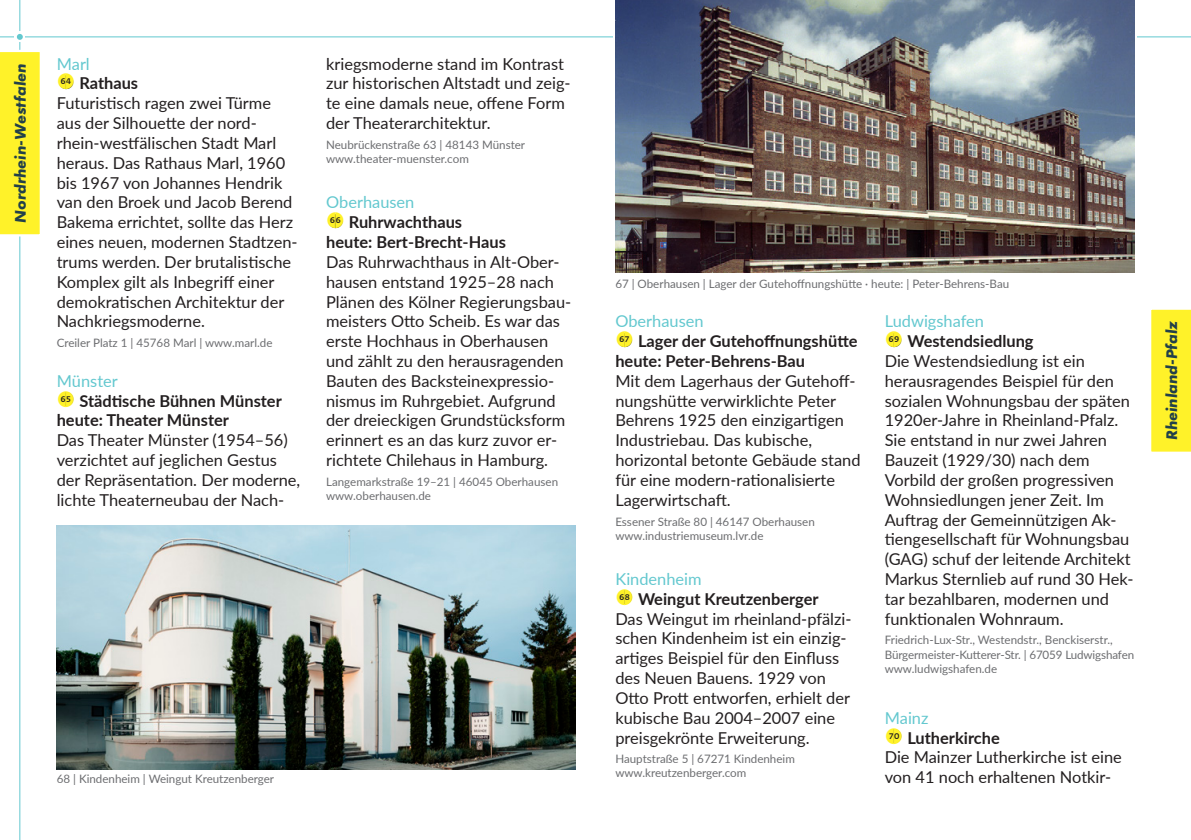
<style>
.page{position:relative;width:1191px;height:840px;background:#fff}
.page>*{position:absolute;margin:0;border:0;box-sizing:border-box;transform-origin:0 0}
.Stadt{font:25px "Fedra Sans Std";color:#231f20}
.Fließtext{font:16.4px/19.8px "Lato";color:#231f20}
.t1{font:700 16.4px/19.8px "Lato";color:#231f20}
.Stadt-2{font:16.4px "Lato";color:#63c8cf}
.Bundesland{font:italic 700 16px "Futura PT";color:#22404a}
.Anschirft___Bildunte{font:11.6px/14px "Lato";color:#6c6d70}
.s1{font-family:"Fedra Sans Std";font-weight:400;font-size:22px;color:#fff229}
</style>
<div class="page">
<hr style="left:19px;top:0;width:1px;height:839px;background:#63c8cf">
<hr style="left:0;top:36px;width:1191px;height:1px;background:#63c8cf">
<div style="left:14px;top:31px;width:11px;height:11px;background:#fff"></div>
<svg style="left:17px;top:34px;width:6px;height:6px"></svg>
<div style="left:0;top:49px;width:40px;height:188px;background:#fff229"></div>
<div style="left:1151px;top:309px;width:40px;height:143px;background:#fff229"></div>
<img style="left:57px;top:525px;width:518px;height:243px">
<img style="left:615px;top:0;width:519px;height:272px">
<p class="Bundesland" style="left:11px;top:223px;width:161px;rotate:-90deg">Nordrhein-Westfalen</p>
<p class="Stadt-2" style="left:57px;top:52px;width:34px">Marl</p>
<p class="t1" style="left:57px;top:73px;width:83px"><span class="s1">(64)</span> Rathaus</p>
<p class="Fließtext" style="left:57px;top:93px;width:242px">Futuristisch ragen zwei Türme aus der Silhouette der nord&shy;rhein-westfälischen Stadt Marl heraus. Das Rathaus Marl, 1960 bis 1967 von Johannes Hendrik van den Broek und Jacob Berend<br>Bakema errichtet, sollte das Herz eines neuen, modernen Stadtzen&shy;trums werden. Der brutalistische<br>Komplex gilt als Inbegriff einer demokratischen Architektur der<br>Nachkriegsmoderne.</p>
<p class="Anschirft___Bildunte" style="left:57px;top:335px;width:217px">Creiler Platz 1 | 45768 Marl | www.marl.de</p>
<p class="Stadt" style="left:57px;top:65px;width:21px">●</p>
<p class="Stadt-2" style="left:57px;top:369px;width:62px">Münster</p>
<p class="t1" style="left:57px;top:390px;width:227px"><span class="s1">(65)</span> Städtische Bühnen Münster heute: Theater Münster</p>
<p class="Fließtext" style="left:57px;top:429px;width:245px">Das Theater Münster (1954–56) verzichtet auf jeglichen Gestus der Repräsentation. Der moderne, lichte Theaterneubau der Nach-</p>
<p class="Stadt" style="left:57px;top:382px;width:21px">●</p>
<p class="Fließtext" style="left:326px;top:53px;width:246px">kriegsmoderne stand im Kontrast zur historischen Altstadt und zeig&shy;te eine damals neue, offene Form der Theaterarchitektur.</p>
<p class="Anschirft___Bildunte" style="left:326px;top:137px;width:201px">Neubrückenstraße 63 | 48143 Münster www.theater-muenster.com</p>
<p class="Stadt-2" style="left:326px;top:190px;width:90px">Oberhausen</p>
<p class="t1" style="left:326px;top:211px;width:181px"><span class="s1">(66)</span> Ruhrwachthaus heute: Bert-Brecht-Haus</p>
<p class="Fließtext" style="left:326px;top:251px;width:247px">Das Ruhrwachthaus in Alt-Ober&shy;hausen entstand 1925–28 nach<br>Plänen des Kölner Regierungsbau&shy;meisters Otto Scheib. Es war das erste Hochhaus in Oberhausen und zählt zu den herausragenden<br>Bauten des Backsteinexpressio&shy;nismus im Ruhrgebiet. Aufgrund der dreieckigen Grundstücksform erinnert es an das kurz zuvor er&shy;richtete Chilehaus in Hamburg.</p>
<p class="Anschirft___Bildunte" style="left:326px;top:474px;width:233px">Langemarkstraße 19–21 | 46045 Oberhausen www.oberhausen.de</p>
<p class="Stadt" style="left:326px;top:204px;width:21px">●</p>
<p class="Anschirft___Bildunte" style="left:57px;top:771px;width:219px">68 | Kindenheim | Weingut Kreutzenberger</p>
<p class="Anschirft___Bildunte" style="left:615px;top:276px;width:395px">67 | Oberhausen | Lager der Gutehoffnungshütte · heute: | Peter-Behrens-Bau</p>
<p class="Stadt-2" style="left:615px;top:309px;width:90px">Oberhausen</p>
<p class="t1" style="left:615px;top:330px;width:244px"><span class="s1">(67)</span> Lager der Gutehoffnungshütte heute: Peter-Behrens-Bau</p>
<p class="Fließtext" style="left:615px;top:370px;width:247px">Mit dem Lagerhaus der Gutehoff&shy;nungshütte verwirklichte Peter<br>Behrens 1925 den einzigartigen<br>Industriebau. Das kubische, horizontal betonte Gebäude stand für eine modern-rationalisierte<br>Lagerwirtschaft.</p>
<p class="Anschirft___Bildunte" style="left:615px;top:513px;width:201px">Essener Straße 80 | 46147 Oberhausen www.industriemuseum.lvr.de</p>
<p class="Stadt" style="left:615px;top:322px;width:21px">●</p>
<p class="Stadt-2" style="left:615px;top:567px;width:88px">Kindenheim</p>
<p class="t1" style="left:615px;top:588px;width:205px"><span class="s1">(68)</span> Weingut Kreutzenberger</p>
<p class="Fließtext" style="left:615px;top:607px;width:238px">Das Weingut im rheinland-pfälzi&shy;schen Kindenheim ist ein einzig&shy;artiges Beispiel für den Einfluss des Neuen Bauens. 1929 von<br>Otto Prott entworfen, erhielt der kubische Bau 2004–2007 eine preisgekrönte Erweiterung.</p>
<p class="Anschirft___Bildunte" style="left:615px;top:751px;width:181px">Hauptstraße 5 | 67271 Kindenheim www.kreutzenberger.com</p>
<p class="Stadt" style="left:615px;top:580px;width:21px">●</p>
<p class="Stadt-2" style="left:885px;top:309px;width:101px">Ludwigshafen</p>
<p class="t1" style="left:884px;top:330px;width:150px"><span class="s1">(69)</span> Westendsiedlung</p>
<p class="Fließtext" style="left:884px;top:350px;width:250px">Die Westendsiedlung ist ein herausragendes Beispiel für den sozialen Wohnungsbau der späten<br>1920er-Jahre in Rheinland-Pfalz.<br>Sie entstand in nur zwei Jahren<br>Bauzeit (1929/30) nach dem<br>Vorbild der großen progressiven<br>Wohnsiedlungen jener Zeit. Im<br>Auftrag der Gemeinnützigen Ak&shy;tiengesellschaft für Wohnungsbau (GAG) schuf der leitende Architekt<br>Markus Sternlieb auf rund 30 Hek&shy;tar bezahlbaren, modernen und funktionalen Wohnraum.</p>
<p class="Anschirft___Bildunte" style="left:884px;top:632px;width:251px">Friedrich-Lux-Str., Westendstr., Benckiserstr.,<br>Bürgermeister-Kutterer-Str. | 67059 Ludwigshafen www.ludwigshafen.de</p>
<p class="Stadt" style="left:884px;top:322px;width:21px">●</p>
<p class="Stadt-2" style="left:885px;top:705px;width:45px">Mainz</p>
<p class="t1" style="left:884px;top:726px;width:117px"><span class="s1">(70)</span> Lutherkirche</p>
<p class="Fließtext" style="left:884px;top:746px;width:239px">Die Mainzer Lutherkirche ist eine von 41 noch erhaltenen Notkir-</p>
<p class="Stadt" style="left:884px;top:718px;width:21px">●</p>
<p class="Bundesland" style="left:1162px;top:440px;width:121px;rotate:-90deg">Rheinland-Pfalz</p>
</div>
